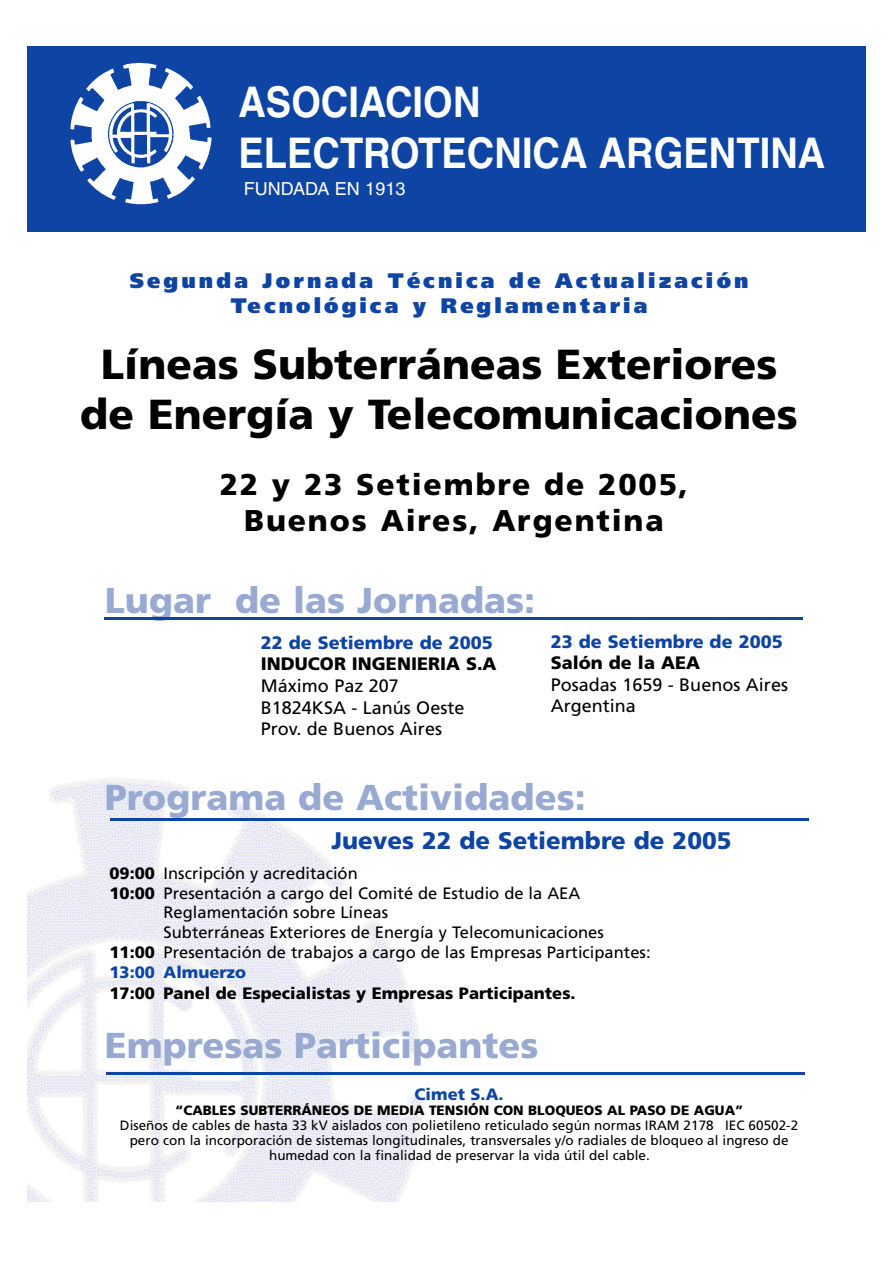
<style>
.page{position:relative;width:893px;height:1263px;background:#fff}
.page>*{position:absolute;margin:0;border:0;box-sizing:border-box;transform-origin:0 0}
.t1{font:700 42.3px/50.7px "Helvetica";color:#fff;scale:.9 1}
.t2{font:900 42px/50.4px "Frutiger";color:#000;text-align:center}
.t3{font:900 36px "Frutiger";color:#98a9d2}
.t4{font:900 30px/36px "Frutiger";letter-spacing:.06em;color:#000;text-align:center}
.t5{font:900 24px "Frutiger";color:#0e44a3}
.t6{font:900 21px/25.2px "Frutiger";letter-spacing:.145em;color:#0e44a3;text-align:center}
.t7{font:18px/21.6px "Frutiger";color:#000}
.t8{font:900 18px "Frutiger";color:#0e44a3}
.t9{font:900 18px "Frutiger";color:#000}
.t10{font:18px "Helvetica";color:#fff}
.t11{font:16.5px "Frutiger";color:#000}
.t12{font:900 16.5px "Frutiger";color:#000}
.t13{font:900 16.5px "Frutiger";color:#0e44a3}
.t14{font:13.5px/15px "Frutiger";color:#000;text-align:center}
.t15{font:900 13.5px "Frutiger";color:#000}
.s1{font-weight:900}
</style>
<div class="page">
<div style="left:27px;top:46px;width:838px;height:185px;background:#0e44a3"></div>
<img style="left:70px;top:62px;width:142px;height:143px">
<img style="left:27px;top:778px;width:400px;height:424px">
<hr style="left:104px;top:617px;width:698px;height:3px;background:#0e44a3">
<hr style="left:110px;top:818px;width:698px;height:3px;background:#0e44a3">
<hr style="left:107px;top:1072px;width:698px;height:3px;background:#0e44a3">
<h1 class="t1" style="left:238px;top:81px;width:653px">ASOCIACION<br>ELECTROTECNICA ARGENTINA</h1>
<h3 class="t10" style="left:244px;top:183px;width:163px">FUNDADA EN 1913</h3>
<h3 class="t6" style="left:130px;top:269px;width:620px">Segunda Jornada Técnica de Actualización<br>Tecnológica y Reglamentaria</h3>
<h2 class="t2" style="left:80px;top:342px;width:718px">Líneas Subterráneas Exteriores de Energía y Telecomunicaciones</h2>
<h3 class="t4" style="left:220px;top:469px;width:470px">22 y 23 Setiembre de 2005,<br>Buenos Aires, Arg e n t i n a</h3>
<h3 class="t3" style="left:105px;top:586px;width:432px">Lugar de las Jornadas:</h3>
<h3 class="t8" style="left:261px;top:635px;width:234px">22 de Setiembre de 2005</h3>
<h3 class="t9" style="left:261px;top:657px;width:237px">INDUCOR INGENIERIA S.A</h3>
<h3 class="t7" style="left:261px;top:676px;width:205px">Máximo Paz 207<br>B1824KSA - Lanús Oeste<br>Prov. de Buenos Aires</h3>
<h3 class="t8" style="left:550px;top:634px;width:234px">23 de Setiembre de 2005</h3>
<h3 class="t9" style="left:550px;top:656px;width:151px">Salón de la AEA</h3>
<h3 class="t7" style="left:550px;top:675px;width:239px">Posadas 1659 - Buenos Aires<br>Argentina</h3>
<h3 class="t3" style="left:105px;top:783px;width:482px">Programa de Actividades:</h3>
<h3 class="t5" style="left:331px;top:831px;width:401px">Jueves 22 de Setiembre de 2005</h3>
<p class="t11" style="left:109px;top:866px;width:250px"><span class="s1">09:00</span> Inscripción y acreditación</p>
<p class="t11" style="left:109px;top:886px;width:472px"><span class="s1">10:00</span> Presentación a cargo del Comité de Estudio de la AEA</p>
<p class="t11" style="left:163px;top:906px;width:226px">Reglamentación sobre Líneas</p>
<p class="t11" style="left:163px;top:926px;width:442px">Subterráneas Exteriores de Energía y Telecomunicaciones</p>
<p class="t11" style="left:109px;top:946px;width:542px"><span class="s1">11:00</span> Presentación de trabajos a cargo de las Empresas Participantes:</p>
<p class="t13" style="left:109px;top:965px;width:138px">13:00 Almuerzo</p>
<p class="t12" style="left:109px;top:987px;width:467px">17:00 Panel de Especialistas y Empresas Participantes.</p>
<h3 class="t3" style="left:105px;top:1031px;width:435px">Empresas Participantes</h3>
<p class="t13" style="left:414px;top:1088px;width:90px">Cimet S.A.</p>
<p class="t15" style="left:175px;top:1105px;width:570px">“CABLES SUBTERRÁNEOS DE MEDIA TENSIÓN CON BLOQUEOS AL PASO DE AGUA”</p>
<p class="t14" style="left:120px;top:1119px;width:679px">Diseños de cables de hasta 33 kV aislados con polietileno reticulado según normas IRAM 2178 IEC 60502-2 pero con la incorporación de sistemas longitudinales, transversales y/o radiales de bloqueo al ingreso de humedad con la finalidad de preservar la vida útil del cable.</p>
</div>
